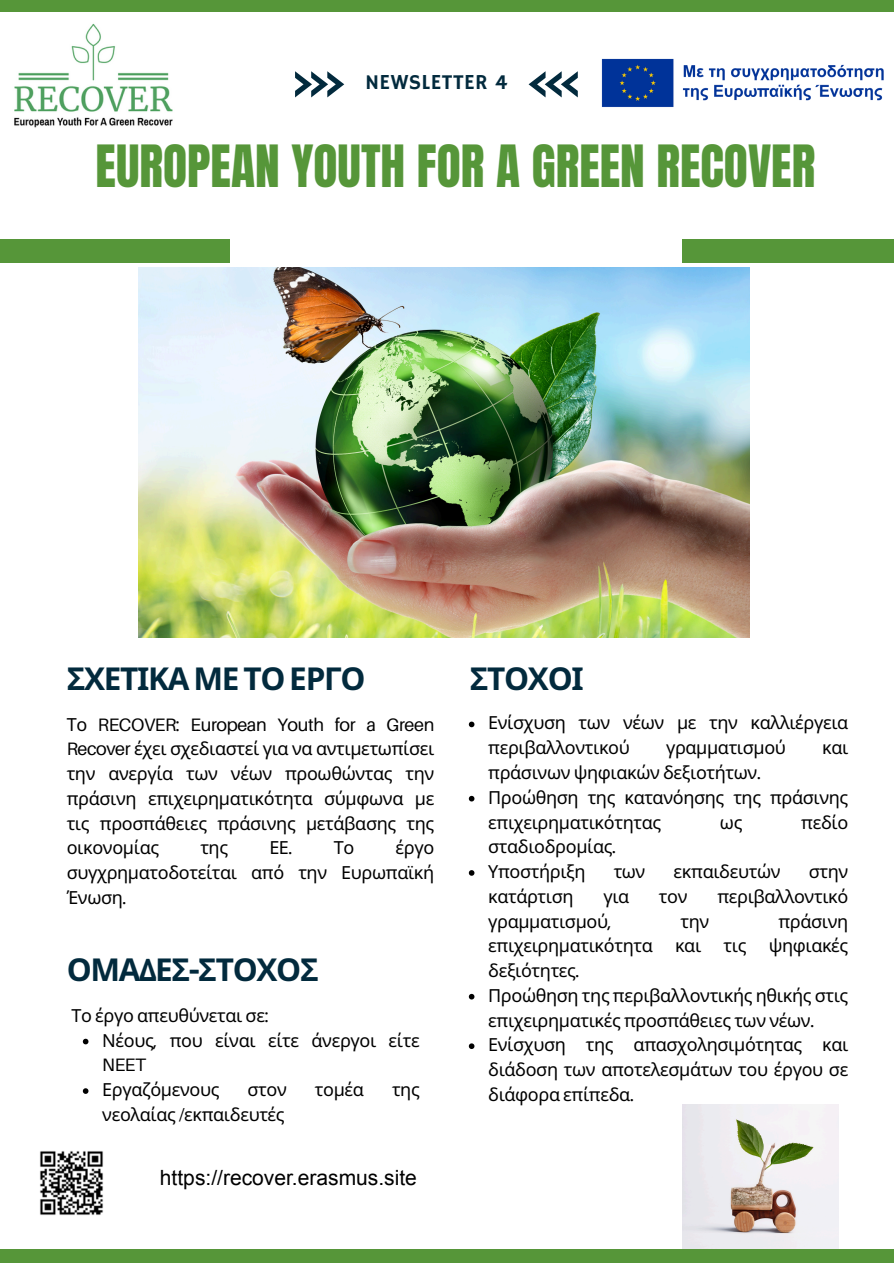
<style>
.page{position:relative;width:894px;height:1263px;background:#fff}
.page>*{position:absolute;margin:0;border:0;box-sizing:border-box;transform-origin:0 0}
.t1{font:49.5px "Anton";color:#569639}
.t2{font:700 31.5px "Noto Sans";letter-spacing:-.04em;color:#022a3d}
.t3{font:21.3px "Hammersmith One";letter-spacing:.02em;color:#022a3d}
.t4{font:21px "Arial";color:#000}
.t5{font:18px/24.8px "Noto Sans";letter-spacing:-.02em;color:#000}
.t6{font:18px "Aileron";letter-spacing:-.02em;color:#000}
.s1{font-family:"Noto Sans"}
.s2{font-family:"Aileron"}
.s3{font-family:"Barlow Condensed"}
</style>
<div class="page">
<img style="left:138px;top:267px;width:611px;height:371px">
<div style="left:0;top:239px;width:229px;height:23px;background:#569639"></div>
<div style="left:682px;top:239px;width:211px;height:23px;background:#569639"></div>
<svg style="left:295px;top:71px;width:49px;height:26px"></svg>
<svg style="left:528px;top:71px;width:49px;height:26px"></svg>
<div style="left:0;top:0;width:893px;height:12px;background:#569639"></div>
<div style="left:0;top:1249px;width:893px;height:14px;background:#569639"></div>
<img style="left:14px;top:23px;width:159px;height:105px">
<img style="left:682px;top:1104px;width:155px;height:144px">
<img style="left:601px;top:58px;width:283px;height:49px">
<svg style="left:468px;top:722px;width:6px;height:5px"></svg>
<svg style="left:468px;top:796px;width:6px;height:5px"></svg>
<svg style="left:468px;top:870px;width:6px;height:6px"></svg>
<svg style="left:468px;top:994px;width:6px;height:5px"></svg>
<svg style="left:468px;top:1043px;width:6px;height:6px"></svg>
<svg style="left:83px;top:1039px;width:5px;height:5px"></svg>
<svg style="left:83px;top:1088px;width:5px;height:6px"></svg>
<img style="left:40px;top:1151px;width:63px;height:64px">
<p class="t3" style="left:365px;top:70px;width:144px">NEWSLETTER 4</p>
<h1 class="t1" style="left:96px;top:131px;width:720px">EUROPEAN YOUTH FOR A GREEN RECOVER</h1>
<h2 class="t2" style="left:67px;top:656px;width:300px">ΣΧΕΤΙΚΑ ΜΕ ΤΟ ΕΡΓΟ</h2>
<h2 class="t2" style="left:469px;top:656px;width:116px">ΣΤΟΧΟΙ</h2>
<p class="t5" style="left:488px;top:710px;width:361px">Ενίσχυση των νέων με την καλλιέργεια περιβαλλοντικού</p>
<p class="t6" style="left:67px;top:713px;width:369px"><span class="s1">Το</span> RECOVER: European Youth for a Green</p>
<p class="t5" style="left:67px;top:736px;width:369px;text-align:justify"><span class="s2">Recover</span> έχει σχεδιαστεί για να αντιμετωπίσει την ανεργία των νέων προωθώντας την πράσινη επιχειρηματικότητα σύμφωνα με τις προσπάθειες πράσινης μετάβασης της οικονομίας</p>
<p class="t5" style="left:665px;top:735px;width:121px">γραμματισμού</p>
<p class="t5" style="left:821px;top:735px;width:28px">και</p>
<p class="t5" style="left:488px;top:760px;width:361px">πράσινων ψηφιακών δεξιοτήτων<span class="s2">.<br></span>Προώθηση της κατανόησης της πράσινης επιχειρηματικότητας</p>
<p class="t5" style="left:719px;top:809px;width:24px">ως</p>
<p class="t5" style="left:801px;top:809px;width:49px">πεδίο</p>
<p class="t5" style="left:488px;top:834px;width:129px">σταδιοδρομίας<span class="s2">.<br></span>Υποστήριξη</p>
<p class="t5" style="left:67px;top:835px;width:369px;text-align:justify;text-indent:329px">έργο συγχρηματοδοτείται από την Ευρωπαϊκή Ένωση<span class="s2">.</span></p>
<p class="t5" style="left:200px;top:835px;width:29px">της</p>
<p class="t5" style="left:269px;top:835px;width:86px">ΕΕ<span class="s2">.</span> Το</p>
<p class="t5" style="left:613px;top:859px;width:33px">των</p>
<p class="t5" style="left:673px;top:859px;width:108px">εκπαιδευτών</p>
<p class="t5" style="left:808px;top:859px;width:41px">στην</p>
<p class="t5" style="left:488px;top:883px;width:87px">κατάρτιση</p>
<p class="t5" style="left:603px;top:883px;width:27px">για</p>
<p class="t5" style="left:658px;top:883px;width:30px">τον</p>
<p class="t5" style="left:717px;top:883px;width:132px">περιβαλλοντικό</p>
<p class="t5" style="left:488px;top:908px;width:125px">γραμματισμού<span class="s2">,</span></p>
<p class="t5" style="left:680px;top:908px;width:30px">την</p>
<p class="t5" style="left:488px;top:908px;width:361px;text-indent:290px">πράσινη επιχειρηματικότητα και τις ψηφιακές δεξιότητες<span class="s2">.<br></span>Προώθηση της περιβαλλοντικής ηθικής στις επιχειρηματικές προσπάθειες των νέων<span class="s2">.<br></span>Ενίσχυση της απασχολησιμότητας και διάδοση των αποτελεσμάτων του έργου σε διάφορα επίπεδα<span class="s2">.</span></p>
<h2 class="t2" style="left:67px;top:948px;width:253px">ΟΜΑ<span class="s3">Δ</span>ΕΣ<span class="s3">-</span>ΣΤΟΧΟΣ</h2>
<p class="t5" style="left:102px;top:1002px;width:319px;text-indent:-31px">Το έργο απευθύνεται σε<span class="s2">:<br></span>Νέους<span class="s2">,</span> που είναι είτε άνεργοι είτε</p>
<p class="t6" style="left:102px;top:1054px;width:45px">NEET</p>
<p class="t5" style="left:102px;top:1077px;width:119px">Εργαζόμενους</p>
<p class="t5" style="left:247px;top:1077px;width:41px">στον</p>
<p class="t5" style="left:315px;top:1077px;width:51px">τομέα</p>
<p class="t5" style="left:392px;top:1077px;width:29px">της</p>
<p class="t5" style="left:102px;top:1101px;width:184px">νεολαίας <span class="s2">/</span>εκπαιδευτές</p>
<p class="t4" style="left:160px;top:1169px;width:258px">https://recover.erasmus.site</p>
</div>
